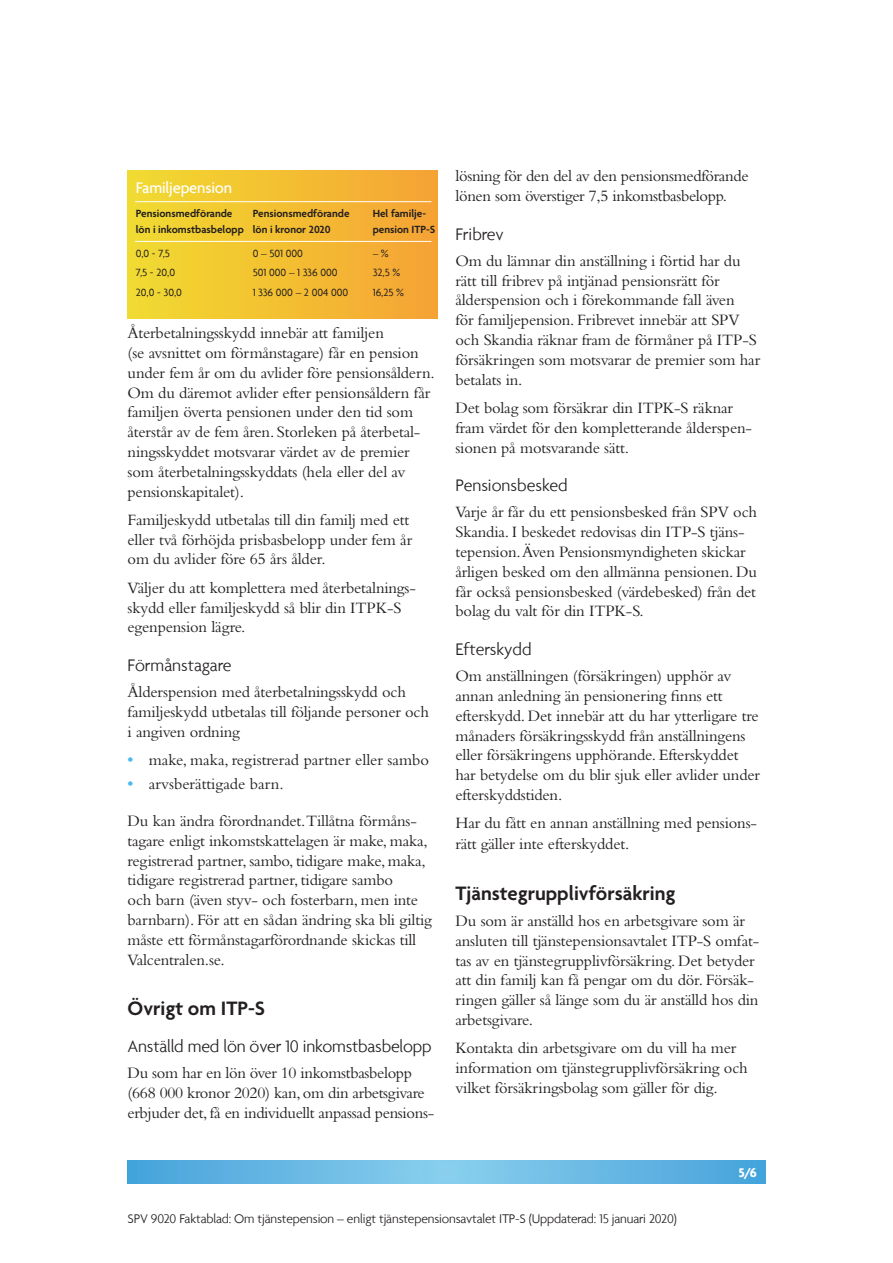
<style>
.page{position:relative;width:893px;height:1263px;background:#fff}
.page>*{position:absolute;margin:0;border:0;box-sizing:border-box;transform-origin:0 0}
.Mellanrubrik_1{font:600 21px "Agenda";color:#231f20}
.Mellanrubrik_2{font:300 18px "Agenda";letter-spacing:-.01em;color:#231f20}
.Brödtext{font:16.5px/19.8px "Bembo Std";letter-spacing:-.01em;color:#231f20}
.Exempelrubrik{font:500 16.5px "Agenda";letter-spacing:-.01em;color:#fff}
.t1{font:300 13.5px "Agenda";letter-spacing:-.01em;color:#231f20}
.t2{font:700 13.5px "Agenda";color:#fff}
.Fakta_tabell{font:600 11.25px "Agenda";color:#231f20}
.Fakta_tabell-2{font:11.25px "Agenda";color:#231f20}
.s1{font-family:"Myriad Pro";font-size:21px;color:#4bb8e9}
</style>
<div class="page">
<svg style="left:128px;top:1160px;width:637px;height:23px;background:#67b8e3"></svg>
<div style="left:128px;top:170px;width:309px;height:149px;background:linear-gradient(to right,#f1dc31,#f5a335)"></div>
<hr style="left:135px;top:241px;width:296px;height:1px;background:#fff">
<hr style="left:135px;top:201px;width:296px;height:1px;background:#fff">
<p class="Exempelrubrik" style="left:136px;top:178px;width:98px">Familjepension</p>
<p class="Fakta_tabell" style="left:136px;top:207px;width:98px">Pensionsmedförande</p>
<p class="Fakta_tabell" style="left:253px;top:207px;width:98px">Pensionsmedförande</p>
<p class="Fakta_tabell" style="left:373px;top:207px;width:55px">Hel familje-</p>
<p class="Fakta_tabell" style="left:136px;top:223px;width:196px">lön i inkomstbasbelopp lön i kronor 2020</p>
<p class="Fakta_tabell" style="left:373px;top:223px;width:64px">pension ITP-S</p>
<p class="Fakta_tabell-2" style="left:136px;top:247px;width:36px">0,0 - 7,5</p>
<p class="Fakta_tabell-2" style="left:253px;top:247px;width:52px">0 – 501 000</p>
<p class="Fakta_tabell-2" style="left:373px;top:247px;width:18px">– %</p>
<p class="Fakta_tabell-2" style="left:136px;top:266px;width:41px">7,5 - 20,0</p>
<p class="Fakta_tabell-2" style="left:253px;top:266px;width:86px">501 000 – 1 336 000</p>
<p class="Fakta_tabell-2" style="left:373px;top:266px;width:29px">32,5 %</p>
<p class="Fakta_tabell-2" style="left:136px;top:286px;width:48px">20,0 - 30,0</p>
<p class="Fakta_tabell-2" style="left:253px;top:286px;width:97px">1 336 000 – 2 004 000</p>
<p class="Fakta_tabell-2" style="left:373px;top:286px;width:33px">16,25 %</p>
<p class="Brödtext" style="left:128px;top:323px;width:309px">Återbetalningsskydd innebär att familjen<br>(se avsnittet om förmånstagare) får en pension under fem år om du avlider före pensionsåldern.<br>Om du däremot avlider efter pensionsåldern får familjen överta pensionen under den tid som återstår av de fem åren. Storleken på återbetal&shy;ningsskyddet motsvarar värdet av de premier som återbetalningsskyddats (hela eller del av pensionskapitalet).</p>
<p class="Brödtext" style="left:128px;top:509px;width:286px">Familjeskydd utbetalas till din familj med ett eller två förhöjda prisbasbelopp under fem år om du avlider före 65 års ålder.</p>
<p class="Brödtext" style="left:128px;top:577px;width:290px">Väljer du att komplettera med återbetalnings&shy;skydd eller familjeskydd så blir din ITPK-S egenpension lägre.</p>
<p class="Mellanrubrik_2" style="left:128px;top:655px;width:106px">Förmånstagare</p>
<p class="Brödtext" style="left:128px;top:682px;width:303px">Ålderspension med återbetalningsskydd och familjeskydd utbetalas till följande personer och i angiven ordning</p>
<p class="Brödtext" style="left:128px;top:750px;width:303px"><span class="s1">•</span> make, maka, registrerad partner eller sambo</p>
<p class="Brödtext" style="left:128px;top:774px;width:158px"><span class="s1">•</span> arvsberättigade barn.</p>
<p class="Brödtext" style="left:128px;top:810px;width:306px">Du kan ändra förordnandet.Tillåtna förmåns&shy;tagare enligt inkomstskattelagen är make, maka, registrerad partner, sambo, tidigare make, maka, tidigare registrerad partner, tidigare sambo<br>och barn (även styv- och fosterbarn, men inte barnbarn). För att en sådan ändring ska bli giltig måste ett förmånstagarförordnande skickas till Valcentralen.se.</p>
<p class="Mellanrubrik_1" style="left:128px;top:997px;width:139px">Övrigt om ITP-S</p>
<p class="Mellanrubrik_2" style="left:128px;top:1035px;width:306px">Anställd med lön över 10 inkomstbasbelopp</p>
<p class="Brödtext" style="left:128px;top:1062px;width:308px">Du som har en lön över 10 inkomstbasbelopp (668 000 kronor 2020) kan, om din arbetsgivare erbjuder det, få en individuellt anpassad pensions-</p>
<p class="Brödtext" style="left:455px;top:166px;width:295px">lösning för den del av den pensionsmedförande lönen som överstiger 7,5 inkomstbasbelopp.</p>
<p class="Mellanrubrik_2" style="left:455px;top:223px;width:50px">Fribrev</p>
<p class="Brödtext" style="left:455px;top:250px;width:306px">Om du lämnar din anställning i förtid har du rätt till fribrev på intjänad pensionsrätt för ålderspension och i förekommande fall även<br>för familjepension. Fribrevet innebär att SPV och Skandia räknar fram de förmåner på ITP-S försäkringen som motsvarar de premier som har betalats in.</p>
<p class="Brödtext" style="left:455px;top:397px;width:298px">Det bolag som försäkrar din ITPK-S räknar fram värdet för den kompletterande ålderspen&shy;sionen på motsvarande sätt.</p>
<p class="Mellanrubrik_2" style="left:455px;top:475px;width:114px">Pensionsbesked</p>
<p class="Brödtext" style="left:455px;top:502px;width:303px">Varje år får du ett pensionsbesked från SPV och Skandia. I beskedet redovisas din ITP-S tjäns&shy;tepension. Även Pensionsmyndigheten skickar årligen besked om den allmänna pensionen. Du får också pensionsbesked (värdebesked) från det bolag du valt för din ITPK-S.</p>
<p class="Mellanrubrik_2" style="left:455px;top:638px;width:78px">Efterskydd</p>
<p class="Brödtext" style="left:455px;top:666px;width:306px">Om anställningen (försäkringen) upphör av annan anledning än pensionering finns ett efterskydd. Det innebär att du har ytterligare tre månaders försäkringsskydd från anställningens eller försäkringens upphörande. Efterskyddet har betydelse om du blir sjuk eller avlider under efterskyddstiden.</p>
<p class="Brödtext" style="left:455px;top:812px;width:303px;line-height:20.9px">Har du fått en annan anställning med pensions&shy;rätt gäller inte efterskyddet.</p>
<p class="Mellanrubrik_1" style="left:455px;top:882px;width:221px">Tjänstegrupplivförsäkring</p>
<p class="Brödtext" style="left:455px;top:911px;width:305px">Du som är anställd hos en arbetsgivare som är ansluten till tjänstepensionsavtalet ITP-S omfat&shy;tas av en tjänstegrupplivförsäkring. Det betyder att din familj kan få pengar om du dör. Försäk&shy;ringen gäller så länge som du är anställd hos din arbetsgivare.</p>
<p class="Brödtext" style="left:455px;top:1038px;width:294px">Kontakta din arbetsgivare om du vill ha mer information om tjänstegrupplivförsäkring och vilket försäkringsbolag som gäller för dig.</p>
<p class="t2" style="left:738px;top:1164px;width:20px">5/6</p>
<p class="t1" style="left:128px;top:1210px;width:551px">SPV 9020 Faktablad: Om tjänstepension – enligt tjänstepensionsavtalet ITP-S (Uppdaterad: 15 januari 2020)</p>
</div>
